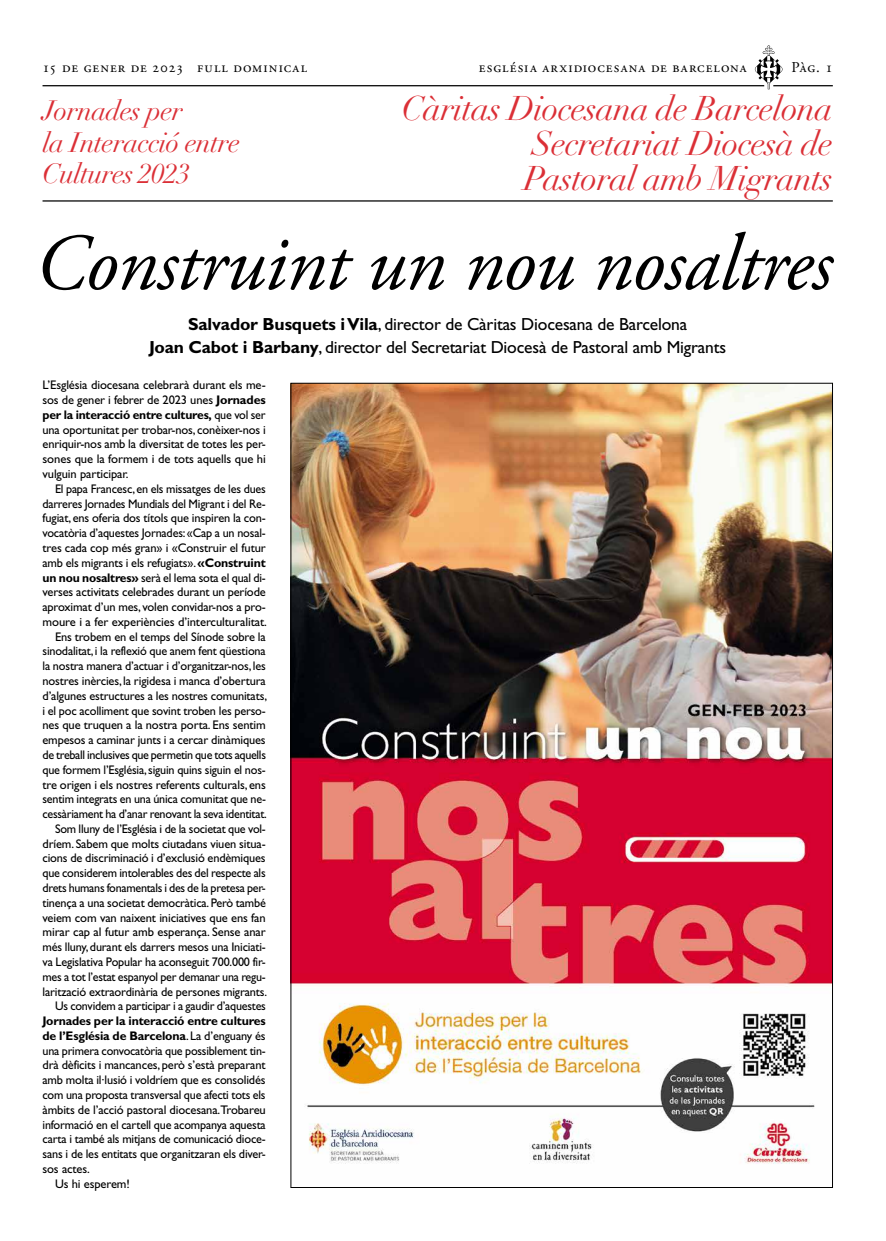
<style>
.page{position:relative;width:886px;height:1241px;background:#fff}
.page>*{position:absolute;margin:0;border:0;box-sizing:border-box;transform-origin:0 0}
.t1{font:italic 80px "Adobe Garamond Pro";letter-spacing:-.01em;color:#000}
.t2{font:italic 33.75px/35px "Didot LH";letter-spacing:-.02em;color:#db2f36;text-align:justify}
.t3{font:italic 27.5px/31.2px "Didot LH";letter-spacing:-.02em;color:#db2f36}
.t4{font:17.5px/22.5px "Gill Sans Std";letter-spacing:-.01em;color:#000;text-align:center}
.t5{font:15px "Adobe Garamond Pro";letter-spacing:.07em;color:#000}
.t6{font:12.5px/14.8px "Gill Sans Std";letter-spacing:-.015em;color:#000;text-align:justify}
.t7{font:700 12.5px "Gill Sans Std";letter-spacing:-.01em;color:#000}
.s1{font-weight:700}
.s2{font-weight:400}
</style>
<div class="page">
<hr style="left:43px;top:85px;width:721px;height:1px;background:#000">
<hr style="left:773px;top:85px;width:60px;height:1px;background:#000">
<svg style="left:754px;top:45px;width:29px;height:44px"></svg>
<hr style="left:43px;top:200px;width:790px;height:1px;background:#000">
<img style="left:293px;top:385px;width:538px;height:779px">
<p class="t5" style="left:43px;top:58px;width:266px">15 de gener de 2023 full dominical</p>
<p class="t5" style="left:479px;top:58px;width:269px">església arxidiocesana de barcelona</p>
<p class="t5" style="left:791px;top:58px;width:43px">Pàg. 1</p>
<h3 class="t3" style="left:43px;top:96px;width:199px">Jornades per<br>la Interacció entre<br>Cultures 2023</h3>
<h2 class="t2" style="left:524px;top:91px;width:310px;text-indent:-122px">Càritas Diocesana de Barcelona Secretariat Diocesà de Pastoral amb Migrants</h2>
<h1 class="t1" style="left:35px;top:215px;width:799px">Construint un nou nosaltres</h1>
<h3 class="t4" style="left:149px;top:313px;width:578px"><span class="s1">Salvador Busquets i Vila</span>, director de Càritas Diocesana de Barcelona<br><span class="s1">Joan Cabot i Barbany</span>, director del Secretariat Diocesà de Pastoral amb Migrants</h3>
<p class="t6" style="left:43px;top:378px;width:225px">L’Església diocesana celebrarà durant els me&shy;sos de gener i febrer de 2023 unes <span class="s1">Jornades per la interacció entre cultures,</span> que vol ser una oportunitat per trobar-nos, conèixer-nos i enriquir-nos amb la diversitat de totes les per&shy;sones que la formem i de tots aquells que hi vulguin participar.</p>
<p class="t6" style="left:43px;top:481px;width:226px;text-align:right">El papa Francesc, en els missatges de les dues darreres Jornades Mundials del Migrant i del Re&shy;fugiat, ens oferia dos títols que inspiren la con&shy;vocatòria d’aquestes Jornades: «Cap a un nosal&shy;tres cada cop més gran» i «Construir el futur amb els migrants i els refugiats». <span class="s1">«Construint un nou nosaltres»</span> serà el lema sota el qual di&shy;verses activitats celebrades durant un període aproximat d’un mes, volen convidar-nos a pro&shy;moure i a fer experiències d’interculturalitat.<br>Ens trobem en el temps del Sínode sobre la sinodalitat, i la reflexió que anem fent qüestiona la nostra manera d’actuar i d’organitzar-nos, les nostres inèrcies, la rigidesa i manca d’obertura d’algunes estructures a les nostres comunitats, i el poc acolliment que sovint troben les perso&shy;nes que truquen a la nostra porta. Ens sentim empesos a caminar junts i a cercar dinàmiques de treball inclusives que permetin que tots aquells que formem l’Església, siguin quins siguin el nos&shy;tre origen i els nostres referents culturals, ens sentim integrats en una única comunitat que ne&shy;cessàriament ha d’anar renovant la seva identitat.<br>Som lluny de l’Església i de la societat que vol&shy;dríem. Sabem que molts ciutadans viuen situa&shy;cions de discriminació i d’exclusió endèmiques que considerem intolerables des del respecte als drets humans fonamentals i des de la pretesa per&shy;tinença a una societat democràtica. Però també veiem com van naixent iniciatives que ens fan mirar cap al futur amb esperança. Sense anar més lluny, durant els darrers mesos una Iniciati&shy;va Legislativa Popular ha aconseguit 700.000 fir&shy;mes a tot l’estat espanyol per demanar una regu&shy;larització extraordinària de persones migrants.<br>Us convidem a participar i a gaudir d’aquestes</p>
<p class="t7" style="left:43px;top:1013px;width:225px">Jornades per la interacció entre cultures</p>
<p class="t7" style="left:43px;top:1028px;width:225px">de l’Església de Barcelona<span class="s2">. La d’enguany és</span></p>
<p class="t6" style="left:43px;top:1042px;width:225px">una primera convocatòria que possiblement tin-</p>
<p class="t6" style="left:43px;top:1057px;width:225px">drà dèficits i mancances, però s’està preparant</p>
<p class="t6" style="left:43px;top:1072px;width:225px">amb molta il·lusió i voldríem que es consolidés</p>
<p class="t6" style="left:43px;top:1087px;width:225px">com una proposta transversal que afecti tots els</p>
<p class="t6" style="left:43px;top:1102px;width:225px">àmbits de l’acció pastoral diocesana.Trobareu</p>
<p class="t6" style="left:43px;top:1116px;width:225px">informació en el cartell que acompanya aquesta</p>
<p class="t6" style="left:43px;top:1131px;width:224px">carta i també als mitjans de comunicació dioce-</p>
<p class="t6" style="left:43px;top:1146px;width:224px">sans i de les entitats que organitzaran els diver-</p>
<p class="t6" style="left:43px;top:1161px;width:49px">sos actes.</p>
<p class="t6" style="left:55px;top:1175px;width:76px">Us hi esperem!</p>
</div>
